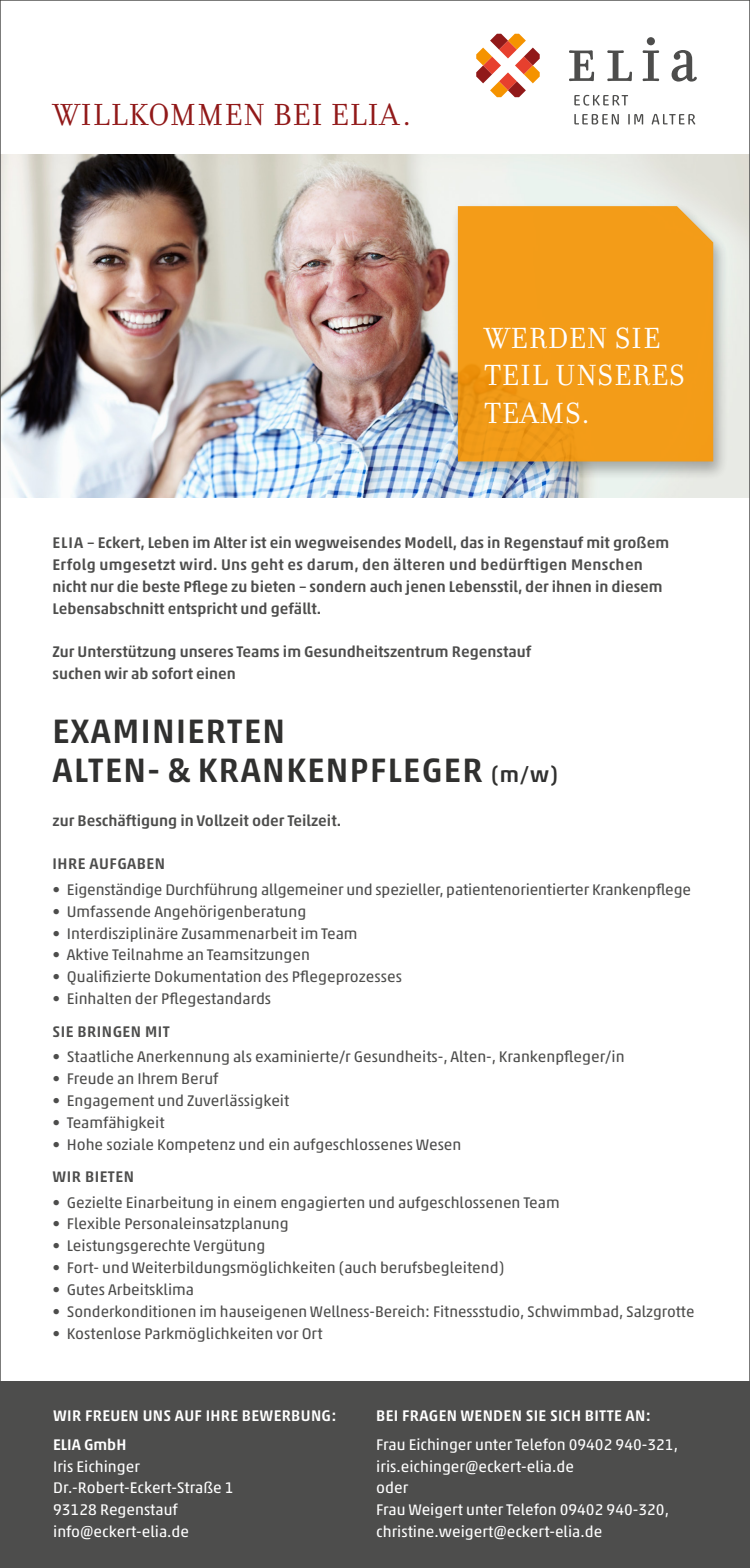
<style>
.page{position:relative;width:750px;height:1568px;background:#fff}
.page>*{position:absolute;margin:0;border:0;box-sizing:border-box;transform-origin:0 0}
.t1{font:500 34.38px/39.4px "Akko Pro";letter-spacing:.04em;color:#30302f}
.t2{font:32.81px "Filosofia OT";letter-spacing:.03em;color:#911919}
.t3{font:31.44px/37.7px "Filosofia OT";letter-spacing:.03em;color:#fff}
.t4{font:15.62px "Akko Pro";color:#4d4d4c}
.t5{font:500 15.62px/21.9px "Akko Pro";color:#4d4d4c}
.t6{font:15.62px/21.9px "Akko Pro";color:#fff}
.t7{font:500 15.62px "Akko Pro";letter-spacing:.02em;color:#fff}
.t8{font:500 15.62px "Akko Pro";letter-spacing:.03em;color:#4d4d4c}
.t9{font:500 15.62px "Akko Pro";color:#fff}
.s1{font-size:21.88px}
</style>
<div class="page">
<img style="left:2px;top:155px;width:746px;height:343px">
<svg style="left:574px;top:95px;width:54px;height:11px"></svg>
<svg style="left:574px;top:114px;width:45px;height:11px"></svg>
<svg style="left:628px;top:114px;width:15px;height:11px"></svg>
<svg style="left:652px;top:114px;width:43px;height:11px"></svg>
<svg style="left:569px;top:50px;width:25px;height:31px"></svg>
<svg style="left:607px;top:50px;width:25px;height:31px"></svg>
<svg style="left:643px;top:50px;width:16px;height:31px"></svg>
<svg style="left:672px;top:50px;width:25px;height:32px"></svg>
<div style="left:647px;top:37px;width:8px;height:8px;background:#4d4d4c;border-radius:50%"></div>
<svg style="left:476px;top:34px;width:64px;height:63px"></svg>
<div style="left:0;top:1381px;width:750px;height:187px;background:#4d4d4c"></div>
<div style="left:451px;top:202px;width:279px;height:279px;background:#000;opacity:.33"></div>
<div style="left:458px;top:206px;width:255px;height:255px;background:#f39c18"></div>
<h2 class="t2" style="left:53px;top:96px;width:360px">WILLKOMMEN BEI ELIA.</h2>
<h3 class="t3" style="left:484px;top:319px;width:202px">WERDEN SIE<br>TEIL UNSERES<br>TEAMS.</h3>
<p class="t5" style="left:53px;top:532px;width:618px">ELIA – Eckert, Leben im Alter ist ein wegweisendes Modell, das in Regenstauf mit großem Erfolg umgesetzt wird. Uns geht es darum, den älteren und bedürftigen Menschen nicht nur die beste Pflege zu bieten – sondern auch jenen Lebensstil, der ihnen in diesem Lebensabschnitt entspricht und gefällt.</p>
<p class="t5" style="left:53px;top:641px;width:480px">Zur Unterstützung unseres Teams im Gesundheitszentrum Regenstauf suchen wir ab sofort einen</p>
<h1 class="t1" style="left:53px;top:711px;width:507px">EXAMINIERTEN<br>ALTEN- &amp; KRANKENPFLEGER <span class="s1">(m/w)</span></h1>
<p class="t5" style="left:53px;top:809px;width:290px">zur Beschäftigung in Vollzeit oder Teilzeit.</p>
<p class="t8" style="left:53px;top:854px;width:114px">IHRE AUFGABEN</p>
<p class="t4" style="left:53px;top:880px;width:640px">• Eigenständige Durchführung allgemeiner und spezieller, patientenorientierter Krankenpflege</p>
<p class="t4" style="left:53px;top:902px;width:255px">• Umfassende Angehörigenberatung</p>
<p class="t4" style="left:53px;top:924px;width:307px">• Interdisziplinäre Zusammenarbeit im Team</p>
<p class="t4" style="left:53px;top:946px;width:259px">• Aktive Teilnahme an Teamsitzungen</p>
<p class="t4" style="left:53px;top:967px;width:351px">• Qualifizierte Dokumentation des Pflegeprozesses</p>
<p class="t4" style="left:53px;top:989px;width:220px">• Einhalten der Pflegestandards</p>
<p class="t8" style="left:53px;top:1022px;width:119px">SIE BRINGEN MIT</p>
<p class="t4" style="left:53px;top:1047px;width:574px">• Staatliche Anerkennung als examinierte/r Gesundheits-, Alten-, Krankenpfleger/in</p>
<p class="t4" style="left:53px;top:1069px;width:167px">• Freude an Ihrem Beruf</p>
<p class="t4" style="left:53px;top:1091px;width:238px">• Engagement und Zuverlässigkeit</p>
<p class="t4" style="left:53px;top:1113px;width:114px">• Teamfähigkeit</p>
<p class="t4" style="left:53px;top:1135px;width:410px">• Hohe soziale Kompetenz und ein aufgeschlossenes Wesen</p>
<p class="t8" style="left:53px;top:1167px;width:83px">WIR BIETEN</p>
<p class="t4" style="left:53px;top:1193px;width:509px">• Gezielte Einarbeitung in einem engagierten und aufgeschlossenen Team</p>
<p class="t4" style="left:53px;top:1214px;width:238px">• Flexible Personaleinsatzplanung</p>
<p class="t4" style="left:53px;top:1236px;width:214px">• Leistungsgerechte Vergütung</p>
<p class="t4" style="left:53px;top:1258px;width:453px">• Fort- und Weiterbildungsmöglichkeiten (auch berufsbegleitend)</p>
<p class="t4" style="left:53px;top:1280px;width:143px">• Gutes Arbeitsklima</p>
<p class="t4" style="left:53px;top:1302px;width:643px">• Sonderkonditionen im hauseigenen Wellness-Bereich: Fitnessstudio, Schwimmbad, Salzgrotte</p>
<p class="t4" style="left:53px;top:1324px;width:272px">• Kostenlose Parkmöglichkeiten vor Ort</p>
<p class="t7" style="left:53px;top:1406px;width:285px">WIR FREUEN UNS AUF IHRE BEWERBUNG:</p>
<p class="t7" style="left:376px;top:1406px;width:276px">BEI FRAGEN WENDEN SIE SICH BITTE AN:</p>
<p class="t9" style="left:53px;top:1435px;width:75px">ELIA GmbH</p>
<p class="t6" style="left:53px;top:1455px;width:182px">Iris Eichinger<br>Dr.-Robert-Eckert-Straße 1<br>93128 Regenstauf info@eckert-elia.de</p>
<p class="t6" style="left:376px;top:1433px;width:303px">Frau Eichinger unter Telefon 09402 940-321, iris.eichinger@eckert-elia.de<br>oder<br>Frau Weigert unter Telefon 09402 940-320, christine.weigert@eckert-elia.de</p>
</div>
